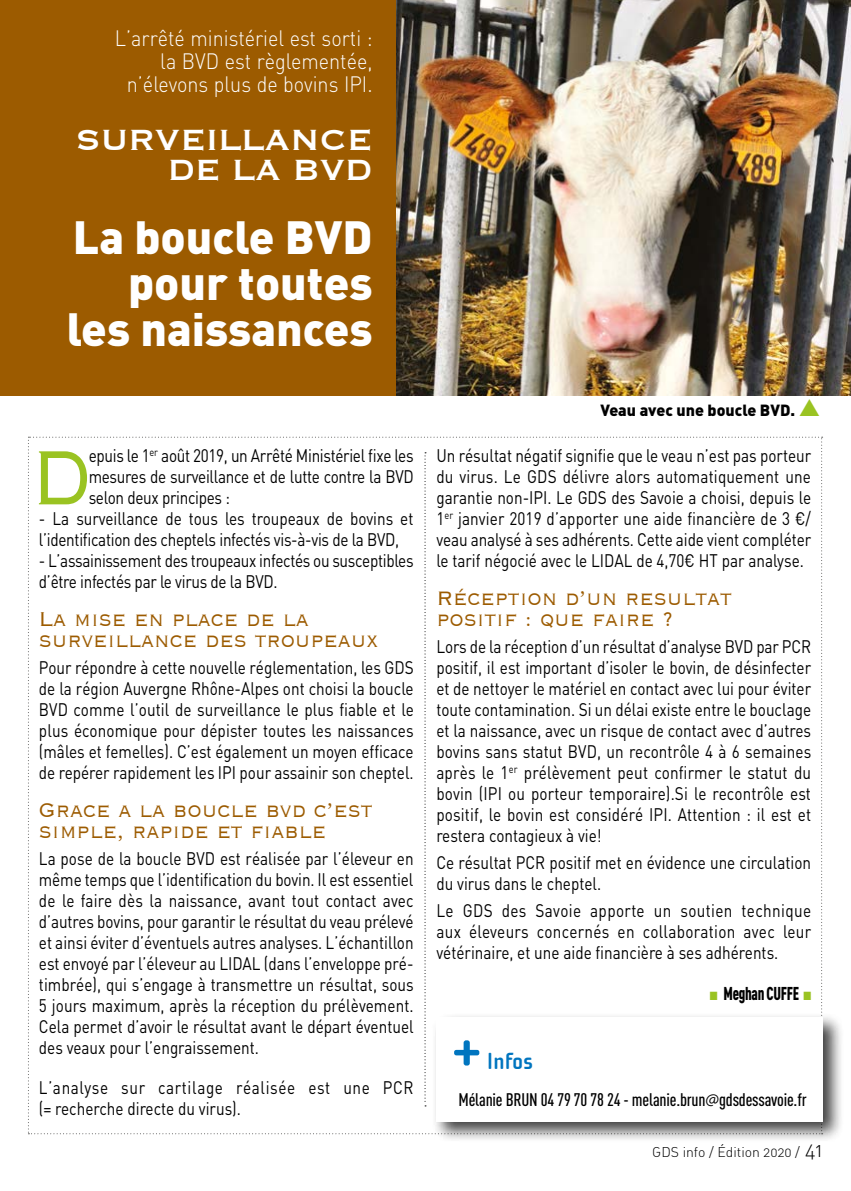
<style>
.page{position:relative;width:851px;height:1191px;background:#fff}
.page>*{position:absolute;margin:0;border:0;box-sizing:border-box;transform-origin:0 0}
.t1{font:300 100.8px "Copperplate";color:#9ac322;scale:.83 1}
.t2{font:700 60px "Cholla Sans OT";color:#0075bf}
.t3{font:900 46px/46px "DIN";color:#fff;text-align:right}
.t4{font:38px/30px "Copperplate";color:#fff;text-align:right}
.t5{font:300 26px/21px "Copperplate";color:#9c5b00;scale:.9 1}
.t6{font:700 24px "Cholla Sans OT";color:#0075bf}
.t7{font:22px/23px "DIN Light Alternate";color:#fff;text-align:right;scale:.9 1}
.t8{font:900 18.4px "DIN Cond";letter-spacing:-.02em;color:#000;scale:.83 1}
.t9{font:18px/21px "DIN";color:#000;text-align:justify;scale:.85 1}
.t10{font:18px/21px "DIN";letter-spacing:-.02em;color:#000;scale:.85 1}
.t11{font:18px/21px "DIN";letter-spacing:.04em;color:#000;scale:.85 1}
.t12{font:500 18px "DIN Cond";letter-spacing:-.01em;color:#000}
.t13{font:900 16px "DIN";color:#000}
.t14{font:14px "DIN Light Alternate";color:#000}
.s1{color:#9ac322}
.s2{font-family:"Agenda";font-weight:300}
.s3{font-size:20px}
</style>
<div class="page">
<div style="left:0;top:0;width:850px;height:396px;background:#9c5b00"></div>
<img style="left:396px;top:0;width:454px;height:396px">
<div style="left:431px;top:1012px;width:413px;height:131px;background:#000;opacity:.75"></div>
<div style="left:435px;top:1017px;width:387px;height:104px;background:#fff"></div>
<p class="t7" style="left:115px;top:26px;width:288px">L’arrêté ministériel est sorti : la BVD est règlementée, n’élevons plus de bovins IPI.</p>
<h3 class="t4" style="left:75px;top:123px;width:299px">SURVEILLANCE<br>DE LA BVD</h3>
<h3 class="t3" style="left:67px;top:211px;width:307px">La boucle BVD pour toutes les naissances</h3>
<h1 class="t1" style="left:32px;top:412px;width:74px">D</h1>
<p class="t9" style="left:89px;top:445px;width:384px">epuis le 1<sup>er</sup> août 2019, un Arrêté Ministériel fixe les mesures de surveillance et de lutte contre la BVD selon deux principes :</p>
<p class="t10" style="left:39px;top:508px;width:442px">- La surveillance de tous les troupeaux de bovins et l’identification des cheptels infectés vis-à-vis de la BVD,</p>
<p class="t10" style="left:39px;top:550px;width:442px">- L’assainissement des troupeaux infectés ou susceptibles d’être infectés par le virus de la BVD.</p>
<h3 class="t5" style="left:39px;top:607px;width:378px">La mise en place de la surveillance des troupeaux</h3>
<p class="t9" style="left:39px;top:657px;width:442px">Pour répondre à cette nouvelle réglementation, les GDS de la région Auvergne Rhône-Alpes ont choisi la boucle BVD comme l’outil de surveillance le plus fiable et le plus économique pour dépister toutes les naissances (mâles et femelles). C’est également un moyen efficace de repérer rapidement les IPI pour assainir son cheptel.</p>
<h3 class="t5" style="left:39px;top:798px;width:372px">Grace a la boucle bvd c’est simple, rapide et fiable</h3>
<p class="t9" style="left:39px;top:847px;width:442px">La pose de la boucle BVD est réalisée par l’éleveur en même temps que l’identification du bovin. Il est essentiel de le faire dès la naissance, avant tout contact avec d’autres bovins, pour garantir le résultat du veau prélevé et ainsi éviter d’éventuels autres analyses. L’échantillon est envoyé par l’éleveur au LIDAL (dans l’enveloppe pré&shy;timbrée), qui s’engage à transmettre un résultat, sous 5 jours maximum, après la réception du prélèvement.<br>Cela permet d’avoir le résultat avant le départ éventuel des veaux pour l’engraissement.</p>
<p class="t11" style="left:39px;top:1076px;width:442px">L’analyse sur cartilage réalisée est une PCR (= recherche directe du virus).</p>
<p class="t13" style="left:600px;top:400px;width:221px">Veau avec une boucle BVD. <span class="s1">▲</span></p>
<p class="t9" style="left:436px;top:445px;width:442px">Un résultat négatif signifie que le veau n’est pas porteur du virus. Le GDS délivre alors automatiquement une garantie non-IPI. Le GDS des Savoie a choisi, depuis le 1<sup>er</sup> janvier 2019 d’apporter une aide financière de 3 €/ veau analysé à ses adhérents. Cette aide vient compléter le tarif négocié avec le LIDAL de 4,70€ HT par analyse.</p>
<h3 class="t5" style="left:436px;top:586px;width:330px">Réception d’un resultat positif : que faire ?</h3>
<p class="t9" style="left:436px;top:636px;width:442px">Lors de la réception d’un résultat d’analyse BVD par PCR positif, il est important d’isoler le bovin, de désinfecter et de nettoyer le matériel en contact avec lui pour éviter toute contamination. Si un délai existe entre le bouclage et la naissance, avec un risque de contact avec d’autres bovins sans statut BVD, un recontrôle 4 à 6 semaines après le 1<sup>er</sup> prélèvement peut confirmer le statut du bovin (IPI ou porteur temporaire).Si le recontrôle est positif, le bovin est considéré IPI. Attention : il est et restera contagieux à vie!</p>
<p class="t9" style="left:436px;top:851px;width:442px">Ce résultat PCR positif met en évidence une circulation du virus dans le cheptel.</p>
<p class="t9" style="left:436px;top:899px;width:442px">Le GDS des Savoie apporte un soutien technique aux éleveurs concernés en collaboration avec leur vétérinaire, et une aide financière à ses adhérents.</p>
<p class="t8" style="left:709px;top:981px;width:123px"><span class="s1">■</span> Meghan CUFFE <span class="s1">■</span></p>
<h2 class="t2" style="left:451px;top:1017px;width:31px">+</h2>
<h3 class="t6" style="left:487px;top:1048px;width:48px">Infos</h3>
<p class="t12" style="left:458px;top:1089px;width:349px">Mélanie BRUN 04 79 70 78 24 - melanie.brun<span class="s2">@</span>gdsdessavoie.fr</p>
<p class="t14" style="left:652px;top:1142px;width:172px">GDS info / Édition 2020 / <span class="s3">41</span></p>
</div>
